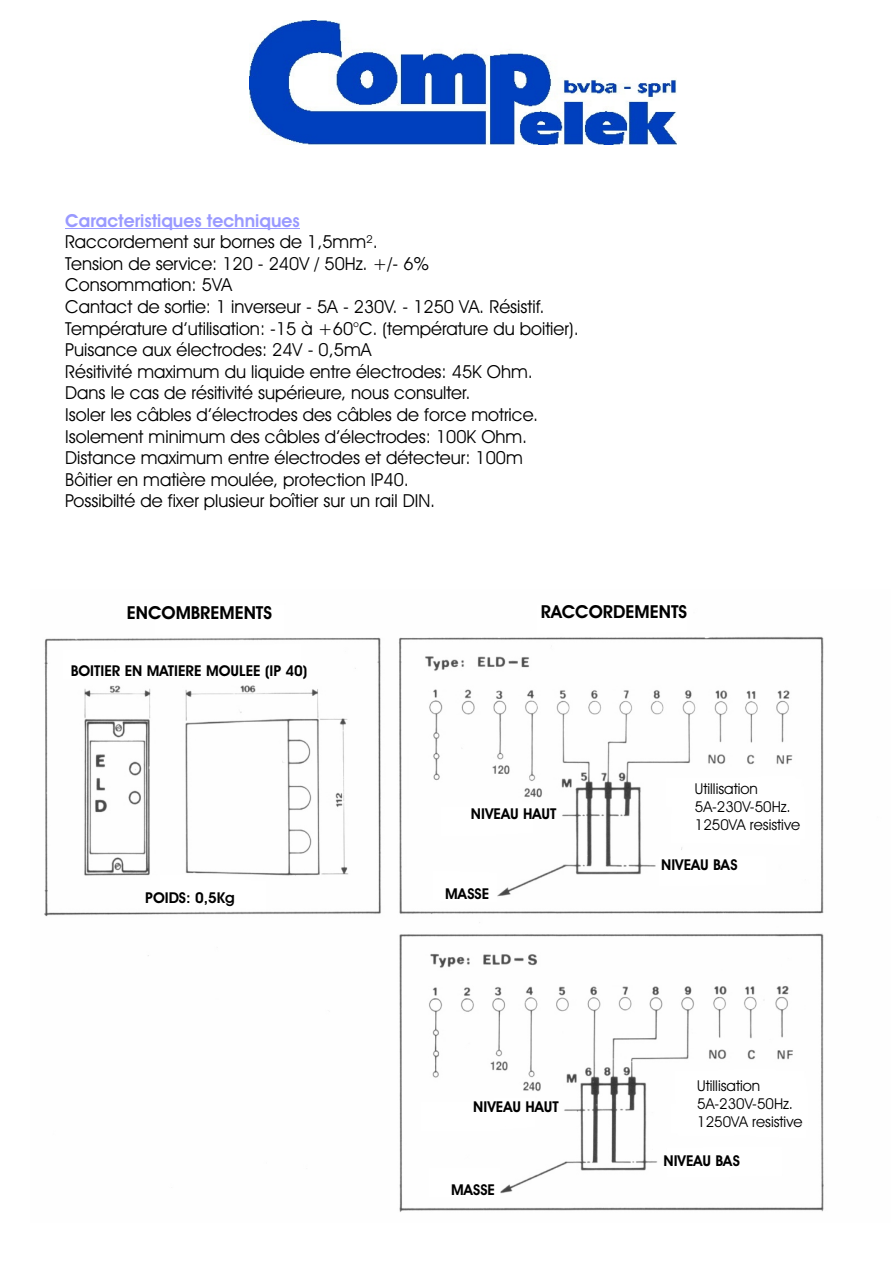
<style>
.page{position:relative;width:894px;height:1263px;background:#fff}
.page>*{position:absolute;margin:0;border:0;box-sizing:border-box;transform-origin:0 0}
.t1{font:18px/21.6px "Avant Garde Bk BT";color:#000}
.t2{font:700 18px "Avant Garde Bk BT";color:#99f}
.t3{font:700 18px "Avant Garde Bk BT";color:#000}
.t4{font:700 15px "Avant Garde Bk BT";color:#000}
.t5{font:15px/18px "Avant Garde Bk BT";color:#000}
</style>
<div class="page">
<img style="left:44px;top:637px;width:780px;height:575px">
<hr style="left:65px;top:228px;width:235px;height:1px;background:#99f">
<img style="left:249px;top:21px;width:428px;height:124px">
<p class="t2" style="left:65px;top:213px;width:236px">Caracteristiques techniques</p>
<p class="t1" style="left:65px;top:233px;width:515px">Raccordement sur bornes de 1,5mm².<br>Tension de service: 120 - 240V / 50Hz. +/- 6%<br>Consommation: 5VA<br>Cantact de sortie: 1 inverseur - 5A - 230V. - 1250 VA. Résistif.<br>Température d’utilisation: -15 à +60°C. (température du boitier).<br>Puisance aux électrodes: 24V - 0,5mA<br>Résitivité maximum du liquide entre électrodes: 45K Ohm.<br>Dans le cas de résitivité supérieure, nous consulter.<br>Isoler les câbles d’électrodes des câbles de force motrice.<br>Isolement minimum des câbles d’électrodes: 100K Ohm.<br>Distance maximum entre électrodes et détecteur: 100m<br>Bôitier en matière moulée, protection IP40.<br>Possibilté de fixer plusieur boîtier sur un rail DIN.</p>
<p class="t3" style="left:127px;top:605px;width:147px">ENCOMBREMENTS</p>
<p class="t3" style="left:541px;top:604px;width:148px">RACCORDEMENTS</p>
<p class="t4" style="left:71px;top:665px;width:238px">BOITIER EN MATIERE MOULEE (IP 40)</p>
<p class="t4" style="left:145px;top:891px;width:91px">POIDS: 0,5Kg</p>
<p class="t4" style="left:471px;top:808px;width:87px">NIVEAU HAUT</p>
<p class="t4" style="left:445px;top:887px;width:46px">MASSE</p>
<p class="t4" style="left:473px;top:1101px;width:87px">NIVEAU HAUT</p>
<p class="t4" style="left:451px;top:1184px;width:46px">MASSE</p>
<p class="t5" style="left:695px;top:781px;width:107px">Utillisation<br>5A-230V-50Hz.<br>1250VA resistive</p>
<p class="t4" style="left:661px;top:858px;width:78px">NIVEAU BAS</p>
<p class="t5" style="left:697px;top:1078px;width:107px">Utillisation<br>5A-230V-50Hz.<br>1250VA resistive</p>
<p class="t4" style="left:663px;top:1155px;width:78px">NIVEAU BAS</p>
</div>
